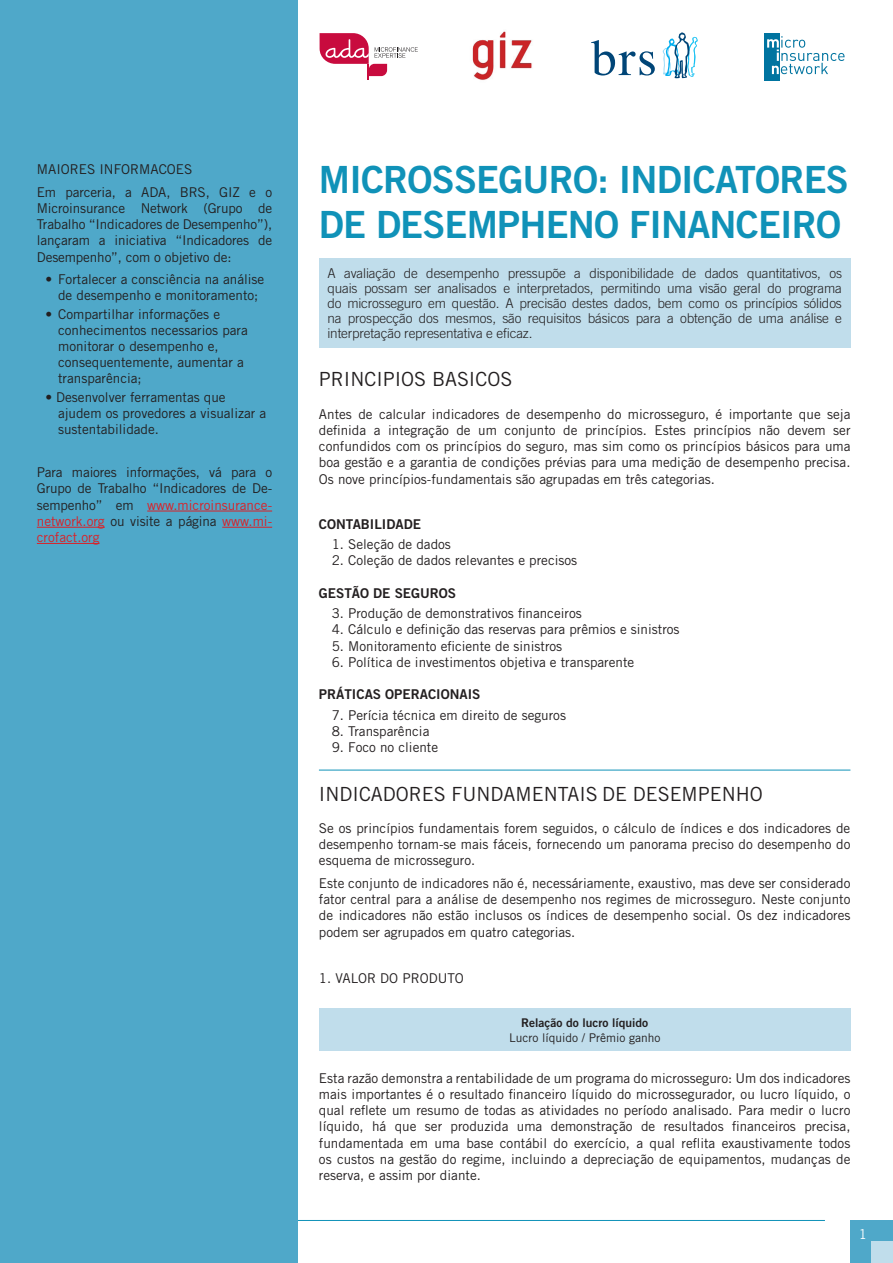
<style>
.page{position:relative;width:893px;height:1263px;background:#fff}
.page>*{position:absolute;margin:0;border:0;box-sizing:border-box;transform-origin:0 0}
.t1{font:37.5px/45px "Trade Gothic Bold Two";letter-spacing:-.02em;color:#1092b8}
.t2{font:19.5px "Trade Gothic";color:#231f20}
.t3{font:13.5px/16.2px "Trade Gothic";color:#231f20;text-align:justify}
.t4{font:300 13.5px/15px "Trade Gothic";letter-spacing:-.01em;color:#231f20;text-align:justify}
.t5{font:13.5px "Trade Gothic Bold Two";color:#231f20}
.t6{font:13.5px "Trade Gothic";color:#fff}
.t7{font:12px "Trade Gothic";color:#231f20}
.t8{font:12px "Trade Gothic Bold Two";color:#231f20}
.s1{color:#da2128}
</style>
<div class="page">
<div style="left:850px;top:1220px;width:43px;height:43px;background:#4fa8c9"></div>
<div style="left:319px;top:258px;width:531px;height:90px;background:#c0ddeb"></div>
<div style="left:319px;top:1008px;width:531px;height:42px;background:#c0ddeb"></div>
<div style="left:872px;top:1242px;width:21px;height:21px;background:#c0ddeb"></div>
<hr style="left:43px;top:1220px;width:782px;height:1px;background:#1092b8">
<div style="left:0;top:0;width:298px;height:1263px;background:#4fa8c9"></div>
<hr style="left:147px;top:511px;width:125px;height:1px;background:#da2128">
<hr style="left:37px;top:527px;width:68px;height:1px;background:#da2128">
<hr style="left:222px;top:527px;width:50px;height:1px;background:#da2128">
<hr style="left:37px;top:543px;width:62px;height:1px;background:#da2128">
<hr style="left:319px;top:770px;width:531px;height:1px;background:#1092b8">
<svg style="left:591px;top:40px;width:64px;height:36px"></svg>
<svg style="left:663px;top:32px;width:35px;height:46px"></svg>
<div style="left:764px;top:33px;width:15px;height:47px;background:#0074a0"></div>
<svg style="left:767px;top:36px;width:77px;height:38px"></svg>
<svg style="left:320px;top:33px;width:98px;height:46px"></svg>
<img style="left:472px;top:31px;width:60px;height:49px">
<p class="t3" style="left:37px;top:161px;width:20px">MAIOR</p>
<p class="t3" style="left:79px;top:161px;width:81px">ES IN FOR MACO</p>
<p class="t3" style="left:37px;top:158px;width:156px;line-height:22.5px;text-align:right">ES<br>Em parceria, a ADA, BRS</p>
<p class="t3" style="left:37px;top:184px;width:237px;text-indent:169px">, GIZ e o Microinsurance N etwork (Grupo de Trabalho “I ndicadores de Desempenho”), lançaram a iniciativa “I ndicadores de Desempenho”, com o objetivo de:</p>
<p class="t3" style="left:45px;top:271px;width:220px;text-align:center">• Fortalecer a consciência na análise de desempenho e monitoramento;</p>
<p class="t3" style="left:58px;top:306px;width:191px;text-align:left;text-indent:-13px">• Compartilhar informações e conhecimentos necessarios para monitorar o desempenho e, consequentemente, aumentar a transparência;</p>
<p class="t3" style="left:58px;top:389px;width:210px;text-align:left;text-indent:-13px">• Desenvolver ferramentas que ajudem os provedores a visualizar a sustentabilidade.</p>
<p class="t3" style="left:37px;top:464px;width:237px">Para maiores informações, vá para o Grupo de Trabalho “I ndicadores de De&shy;sempenho” em <span class="s1">www.microinsurance&shy;network.org</span> ou visite a página <span class="s1">www.mi&shy;crofact.org</span></p>
<h1 class="t1" style="left:319px;top:156px;width:531px">MICROSSEGURO: I NDICATORES<br>DE DESEM PHENO FINANCEIRO</h1>
<p class="t4" style="left:327px;top:266px;width:516px">A avaliação de desempenho pressupõe a disponibilidade de dados quantitativos, os quais possam ser analisados e interpretados, permitindo uma visão geral do programa do microsseguro em questão. A precisão destes dados, bem como os princípios sólidos na prospecção dos mesmos, são requisitos básicos para a obtenção de uma análise e interpretação representativa e eficaz.</p>
<h2 class="t2" style="left:319px;top:368px;width:195px">Principios basicos</h2>
<p class="t3" style="left:319px;top:406px;width:533px">Antes de calcular indicadores de desempenho do microsseguro, é importante que seja definida a integração de um conjunto de princípios. Estes princípios não devem ser confundidos com os princípios do seguro, mas sim como os princípios básicos para uma boa gestão e a garantia de condições prévias para uma medição de desempenho precisa.<br>Os nove princípios-fundamentais são agrupadas em três categorias.</p>
<p class="t5" style="left:319px;top:515px;width:10px">CONTA</p>
<p class="t5" style="left:361px;top:515px;width:30px">BILIDADE</p>
<p class="t3" style="left:332px;top:536px;width:121px">1. Seleção de dados</p>
<p class="t3" style="left:332px;top:552px;width:247px">2. Coleção de dados relevantes e precisos</p>
<p class="t5" style="left:319px;top:584px;width:10px">GEST</p>
<p class="t5" style="left:352px;top:584px;width:53px">ÃODE SEGUROS</p>
<p class="t3" style="left:332px;top:605px;width:252px">3. Produção de demonstrativos financeiros</p>
<p class="t3" style="left:332px;top:621px;width:349px">4. Cálculo e definição das reservas para prêmios e sinistros</p>
<p class="t3" style="left:332px;top:637px;width:232px">5. Monitoramento eficiente de sinistros</p>
<p class="t3" style="left:332px;top:654px;width:304px">6. Política de investimentos objetiva e transparente</p>
<p class="t5" style="left:319px;top:686px;width:34px">PRÁTICAS</p>
<p class="t5" style="left:385px;top:686px;width:9px">OPERACIONAIS</p>
<p class="t3" style="left:332px;top:707px;width:236px">7. Perícia técnica em direito de seguros</p>
<p class="t3" style="left:332px;top:723px;width:99px">8. Transparência</p>
<p class="t3" style="left:332px;top:739px;width:108px">9. Foco no cliente</p>
<h2 class="t2" style="left:319px;top:782px;width:260px">IN DICADOR ES FUN DAMENTAIS</h2>
<h2 class="t2" style="left:602px;top:782px;width:160px">DE DESEMPEN HO</h2>
<p class="t3" style="left:319px;top:820px;width:533px">Se os princípios fundamentais forem seguidos, o cálculo de índices e dos indicadores de desempenho tornam-se mais fáceis, fornecendo um panorama preciso do desempenho do esquema de microsseguro.</p>
<p class="t3" style="left:319px;top:875px;width:533px">Este conjunto de indicadores não é, necessáriamente, exaustivo, mas deve ser considerado fator central para a análise de desempenho nos regimes de microsseguro. N este conjunto de indicadores não estão inclusos os índices de desempenho social. Os dez indicadores podem ser agrupados em quatro categorias.</p>
<p class="t3" style="left:319px;top:969px;width:145px">1. VALOR DO PRODUTO</p>
<p class="t8" style="left:521px;top:1015px;width:129px">RELAÇÃO DO LUCRO LÍQUIDO</p>
<p class="t7" style="left:509px;top:1030px;width:153px">Lucro líquido / Prêmio ganho</p>
<p class="t3" style="left:319px;top:1070px;width:533px">Esta razão demonstra a rentabilidade de um programa do microsseguro: Um dos indicadores mais importantes é o resultado financeiro líquido do microssegurador, ou lucro líquido, o qual reflete um resumo de todas as atividades no período analisado. Para medir o lucro líquido, há que ser produzida uma demonstração de resultados financeiros precisa, fundamentada em uma base contábil do exercício, a qual reflita exaustivamente todos os custos na gestão do regime, incluindo a depreciação de equipamentos, mudanças de reserva, e assim por diante.</p>
<p class="t6" style="left:859px;top:1226px;width:10px">1</p>
</div>
